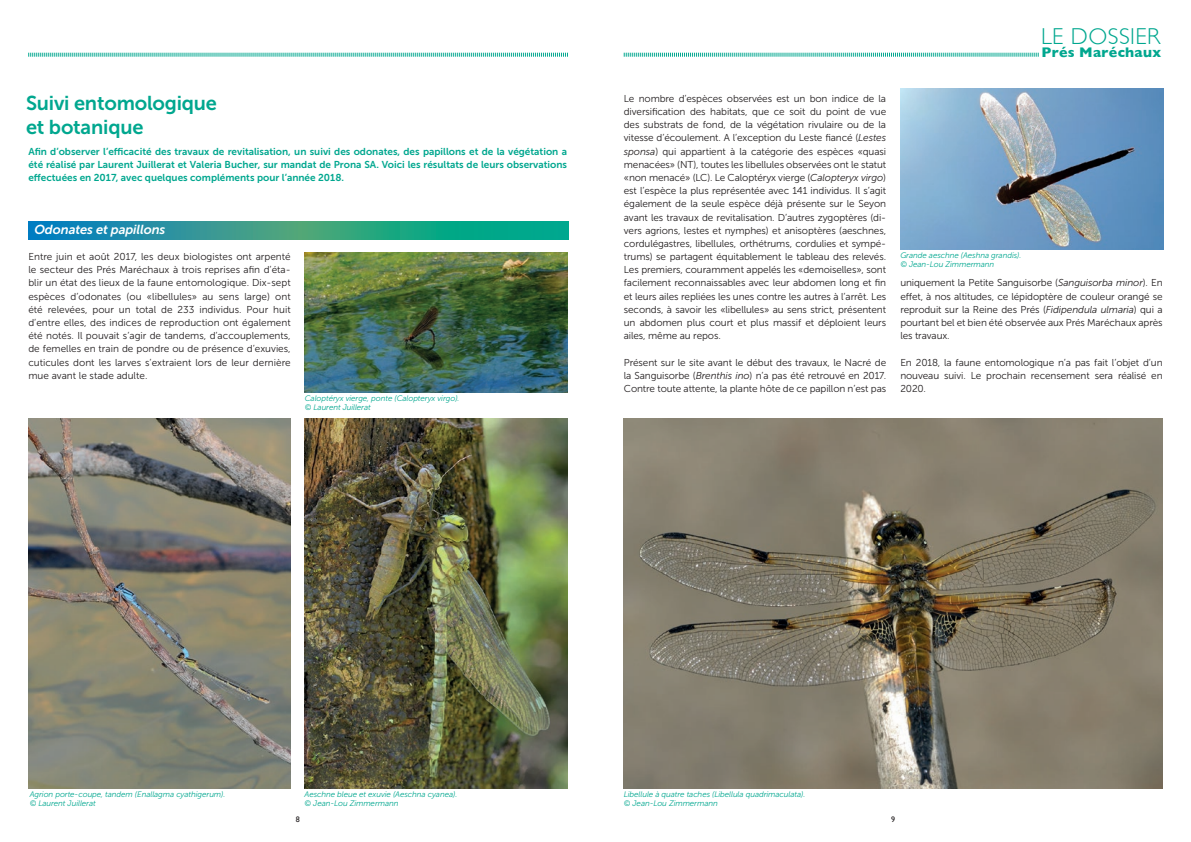
<style>
.page{position:relative;width:1191px;height:842px;background:#fff}
.page>*{position:absolute;margin:0;border:0;box-sizing:border-box;transform-origin:0 0}
.t1{font:300 23px "Gill Sans";letter-spacing:.02em;color:#00a78f}
.t2{font:20px/24px "Museo Sans 700";letter-spacing:-.01em;color:#00a78f}
.t3{font:700 14.2px "Gill Sans";letter-spacing:.02em;color:#00a78f}
.t4{font:italic 13px "Museo Sans 700";letter-spacing:-.01em;color:#fff}
.t5{font:10px/13.2px "Museo Sans 300";letter-spacing:-.01em;color:#231f20;text-align:justify}
.t6{font:10px/13.2px "Museo Sans 700";color:#00a78f;text-align:justify}
.t7{font:italic 8px/9px "Museo Sans 300";letter-spacing:-.01em;color:#00a78f}
.t8{font:8px "Gill Sans";color:#231f20}
.s1{font-style:italic}
</style>
<div class="page">
<svg style="left:28px;top:222px;width:540px;height:17px;background:#1f9b92"></svg>
<img style="left:305px;top:252px;width:262px;height:140px">
<img style="left:623px;top:418px;width:539px;height:370px">
<img style="left:900px;top:88px;width:263px;height:162px">
<img style="left:304px;top:418px;width:263px;height:370px">
<img style="left:28px;top:418px;width:263px;height:370px">
<svg style="left:623px;top:52px;width:416px;height:5px;background:#99dbd1"></svg>
<svg style="left:28px;top:52px;width:540px;height:5px;background:#98dbd1"></svg>
<h2 class="t2" style="left:26px;top:91px;width:192px">Suivi entomologique et botanique</h2>
<p class="t6" style="left:28px;top:145px;width:540px">Afin d’observer l’efficacité des travaux de revitalisation, un suivi des odonates, des papillons et de la végétation a été réalisé par Laurent Juillerat et Valeria Bucher, sur mandat de Prona SA. Voici les résultats de leurs observations effectuées en 2017, avec quelques compléments pour l’année 2018.</p>
<h3 class="t4" style="left:35px;top:222px;width:132px">Odonates et papillons</h3>
<p class="t5" style="left:28px;top:250px;width:264px">Entre juin et août 2017, les deux biologistes ont arpenté le secteur des Prés Maréchaux à trois reprises afin d’éta&shy;blir un état des lieux de la faune entomologique. Dix-sept espèces d’odonates (ou « libellules » au sens large) ont été relevées, pour un total de 233 individus. Pour huit d’entre elles, des indices de reproduction ont également été notés. Il pouvait s’agir de tandems, d’accouplements, de femelles en train de pondre ou de présence d’exuvies, cuticules dont les larves s’extraient lors de leur dernière mue avant le stade adulte.</p>
<p class="t7" style="left:305px;top:394px;width:156px">Caloptéryx vierge, ponte (Calopteryx virgo). © Laurent Juillerat</p>
<h1 class="t1" style="left:1041px;top:19px;width:121px">LE DOSSIER</h1>
<h3 class="t3" style="left:1041px;top:41px;width:121px">Prés Maréchaux</h3>
<p class="t5" style="left:624px;top:92px;width:264px">Le nombre d’espèces observées est un bon indice de la diversification des habitats, que ce soit du point de vue des substrats de fond, de la végétation rivulaire ou de la vitesse d’écoulement. A l’exception du Leste fiancé (<span class="s1">Lestes sponsa</span>) qui appartient à la catégorie des espèces « quasi menacées » (NT), toutes les libellules observées ont le statut « non menacé » (LC). Le Caloptéryx vierge (<span class="s1">Calopteryx virgo</span>) est l’espèce la plus représentée avec 141 individus. Il s’agit également de la seule espèce déjà présente sur le Seyon avant les travaux de revitalisation. D’autres zygoptères (di&shy;vers agrions, lestes et nymphes) et anisoptères (aeschnes, cordulégastres, libellules, orthétrums, cordulies et sympé&shy;trums) se partagent équitablement le tableau des relevés.<br>Les premiers, couramment appelés les « demoiselles », sont facilement reconnaissables avec leur abdomen long et fin et leurs ailes repliées les unes contre les autres à l’arrêt. Les seconds, à savoir les « libellules » au sens strict, présentent un abdomen plus court et plus massif et déploient leurs ailes, même au repos.</p>
<p class="t5" style="left:624px;top:356px;width:264px">Présent sur le site avant le début des travaux, le Nacré de la Sanguisorbe (<span class="s1">Brenthis ino</span>) n’a pas été retrouvé en 2017.<br>Contre toute attente, la plante hôte de ce papillon n’est pas</p>
<p class="t7" style="left:900px;top:251px;width:123px">Grande aeschne (Aeshna grandis). © Jean-Lou Zimmermann</p>
<p class="t5" style="left:900px;top:276px;width:264px">uniquement la Petite Sanguisorbe (<span class="s1">Sanguisorba minor</span>). En effet, à nos altitudes, ce lépidoptère de couleur orangé se reproduit sur la Reine des Prés (<span class="s1">Fidipendula ulmaria</span>) qui a pourtant bel et bien été observée aux Prés Maréchaux après les travaux.</p>
<p class="t5" style="left:900px;top:356px;width:264px">En 2018, la faune entomologique n’a pas fait l’objet d’un nouveau suivi. Le prochain recensement sera réalisé en 2020.</p>
<p class="t7" style="left:30px;top:790px;width:197px">Agrion porte-coupe, tandem (Enallagma cyathigerum). © Laurent Juillerat</p>
<p class="t7" style="left:304px;top:790px;width:154px">Aeschne bleue et exuvie (Aeschna cyanea). © Jean-Lou Zimmermann</p>
<p class="t7" style="left:624px;top:790px;width:183px">Libellule à quatre taches (Libellula quadrimaculata). © Jean-Lou Zimmermann</p>
<p class="t8" style="left:296px;top:814px;width:5px">8</p>
<p class="t8" style="left:891px;top:814px;width:5px">9</p>
</div>
